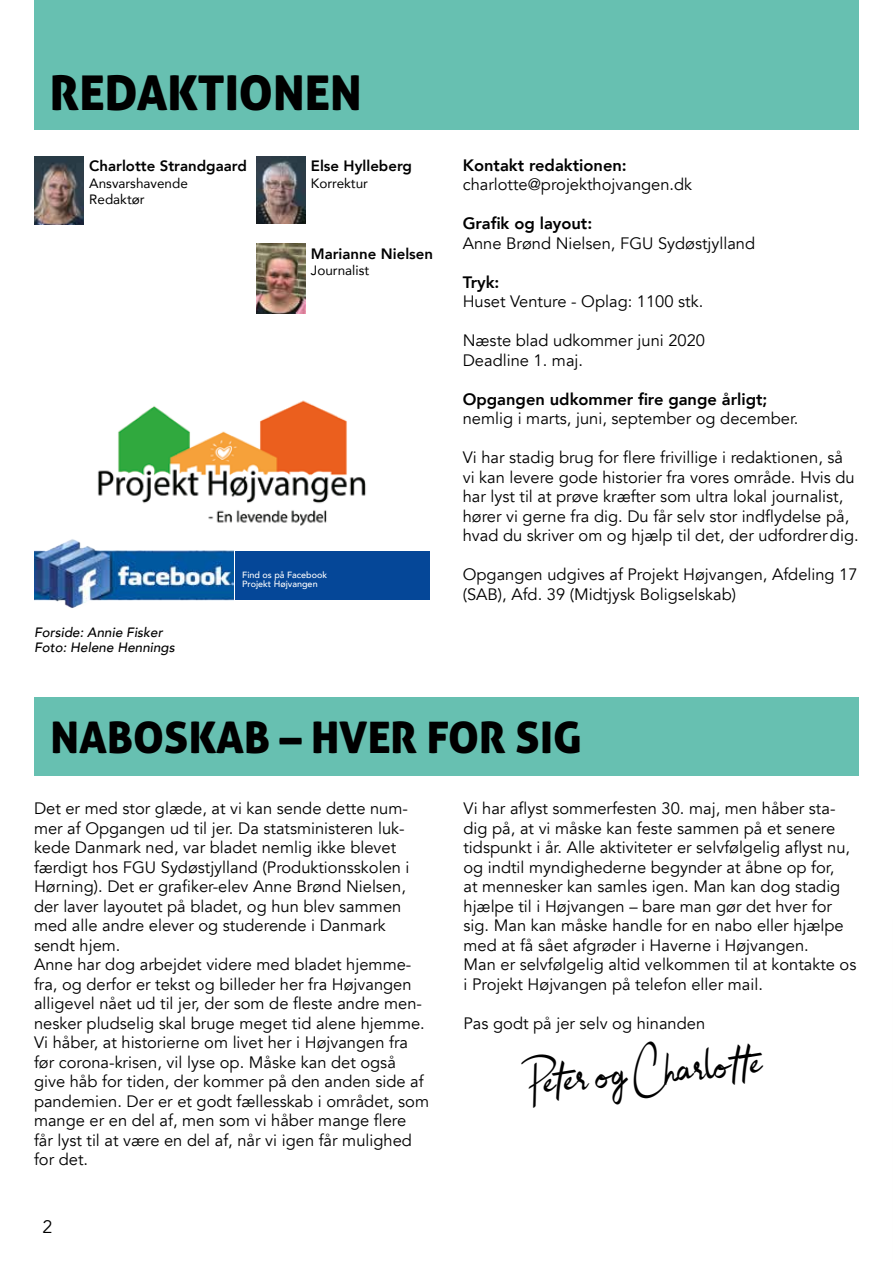
<style>
.page{position:relative;width:893px;height:1263px;background:#fff}
.page>*{position:absolute;margin:0;border:0;box-sizing:border-box;transform-origin:0 0}
.t1{font:48px "Aller Display";color:#000}
.t2{font:43.5px "Aller Display";color:#000}
.t3{font:30px "Bulgatti";color:#000}
.t4{font:18px "Avenir";color:#000}
.t5{font:16.5px/19.5px "Avenir";color:#000}
.t6{font:800 16.5px "Avenir";color:#000}
.t7{font:800 15px "Avenir";color:#000}
.t8{font:13.5px/16.5px "Avenir";color:#000}
.t9{font:italic 500 13.5px/15px "Avenir";color:#000}
.t10{font:500 9px/9px "Avenir";color:#fff}
</style>
<div class="page">
<div style="left:34px;top:0;width:825px;height:130px;background:#67c0b1"></div>
<img style="left:256px;top:244px;width:50px;height:69px">
<img style="left:34px;top:156px;width:50px;height:69px">
<img style="left:256px;top:156px;width:49px;height:68px">
<div style="left:235px;top:551px;width:194px;height:49px;background:#054798"></div>
<img style="left:34px;top:539px;width:200px;height:69px">
<img style="left:97px;top:400px;width:269px;height:126px">
<div style="left:34px;top:698px;width:825px;height:78px;background:#67c0b1"></div>
<h1 class="t1" style="left:50px;top:63px;width:313px">REDAKTIONEN</h1>
<p class="t7" style="left:89px;top:154px;width:159px">Charlotte Strandgaard</p>
<p class="t8" style="left:89px;top:174px;width:100px">Ansvarshavende<br>Redaktør</p>
<p class="t7" style="left:311px;top:154px;width:103px">Else Hylleberg</p>
<p class="t8" style="left:311px;top:174px;width:59px">Korrektur</p>
<p class="t7" style="left:311px;top:242px;width:124px">Marianne Nielsen</p>
<p class="t8" style="left:311px;top:262px;width:60px">Journalist</p>
<p class="t9" style="left:34px;top:624px;width:142px">Forside: Annie Fisker<br>Foto: Helene Hennings</p>
<p class="t10" style="left:242px;top:570px;width:86px">Find os på Facebook<br>Projekt Højvangen</p>
<p class="t6" style="left:463px;top:152px;width:166px">Kontakt redaktionen:</p>
<p class="t5" style="left:463px;top:175px;width:231px">charlotte@projekthojvangen.dk</p>
<p class="t6" style="left:463px;top:210px;width:131px">Grafik og layout:</p>
<p class="t5" style="left:463px;top:233px;width:294px">Anne Brønd Nielsen, FGU Sydøstjylland</p>
<p class="t6" style="left:463px;top:269px;width:38px">Tryk:</p>
<p class="t5" style="left:463px;top:292px;width:242px">Huset Venture - Oplag: 1100 stk.</p>
<p class="t5" style="left:463px;top:331px;width:244px">Næste blad udkommer juni 2020<br>Deadline 1. maj.</p>
<p class="t6" style="left:463px;top:386px;width:306px">Opgangen udkommer fire gange årligt;</p>
<p class="t5" style="left:463px;top:409px;width:337px">nemlig i marts, juni, september og december.</p>
<p class="t5" style="left:463px;top:448px;width:397px">Vi har stadig brug for flere frivillige i redaktionen, så vi kan levere gode historier fra vores område. Hvis du har lyst til at prøve kræfter som ultra lokal journalist, hører vi gerne fra dig. Du får selv stor indflydelse på, hvad du skriver om og hjælp til det, der udfordrer dig.</p>
<p class="t5" style="left:463px;top:565px;width:396px">Opgangen udgives af Projekt Højvangen, Afdeling 17 (SAB), Afd. 39 (Midtjysk Boligselskab)</p>
<h2 class="t2" style="left:51px;top:710px;width:533px">NABOSKAB – HVER FOR SIG</h2>
<p class="t5" style="left:34px;top:799px;width:397px">Det er med stor glæde, at vi kan sende dette num&shy;mer af Opgangen ud til jer. Da statsministeren luk&shy;kede Danmark ned, var bladet nemlig ikke blevet færdigt hos FGU Sydøstjylland (Produktionsskolen i Hørning). Det er grafiker-elev Anne Brønd Nielsen, der laver layoutet på bladet, og hun blev sammen med alle andre elever og studerende i Danmark sendt hjem.<br>Anne har dog arbejdet videre med bladet hjemme&shy;fra, og derfor er tekst og billeder her fra Højvangen alligevel nået ud til jer, der som de fleste andre men&shy;nesker pludselig skal bruge meget tid alene hjemme.<br>Vi håber, at historierne om livet her i Højvangen fra før corona-krisen, vil lyse op. Måske kan det også give håb for tiden, der kommer på den anden side af pandemien. Der er et godt fællesskab i området, som mange er en del af, men som vi håber mange flere får lyst til at være en del af, når vi igen får mulighed for det.</p>
<p class="t5" style="left:463px;top:799px;width:394px">Vi har aflyst sommerfesten 30. maj, men håber sta&shy;dig på, at vi måske kan feste sammen på et senere tidspunkt i år. Alle aktiviteter er selvfølgelig aflyst nu, og indtil myndighederne begynder at åbne op for,<br>at mennesker kan samles igen. Man kan dog stadig hjælpe til i Højvangen – bare man gør det hver for sig. Man kan måske handle for en nabo eller hjælpe med at få sået afgrøder i Haverne i Højvangen.<br>Man er selvfølgelig altid velkommen til at kontakte os i Projekt Højvangen på telefon eller mail.</p>
<p class="t5" style="left:463px;top:1013px;width:243px">Pas godt på jer selv og hinanden</p>
<h3 class="t3" style="left:520px;top:1069px;width:242px;rotate:-5deg">Peter og Charlotte</h3>
<p class="t4" style="left:42px;top:1216px;width:12px">2</p>
</div>
